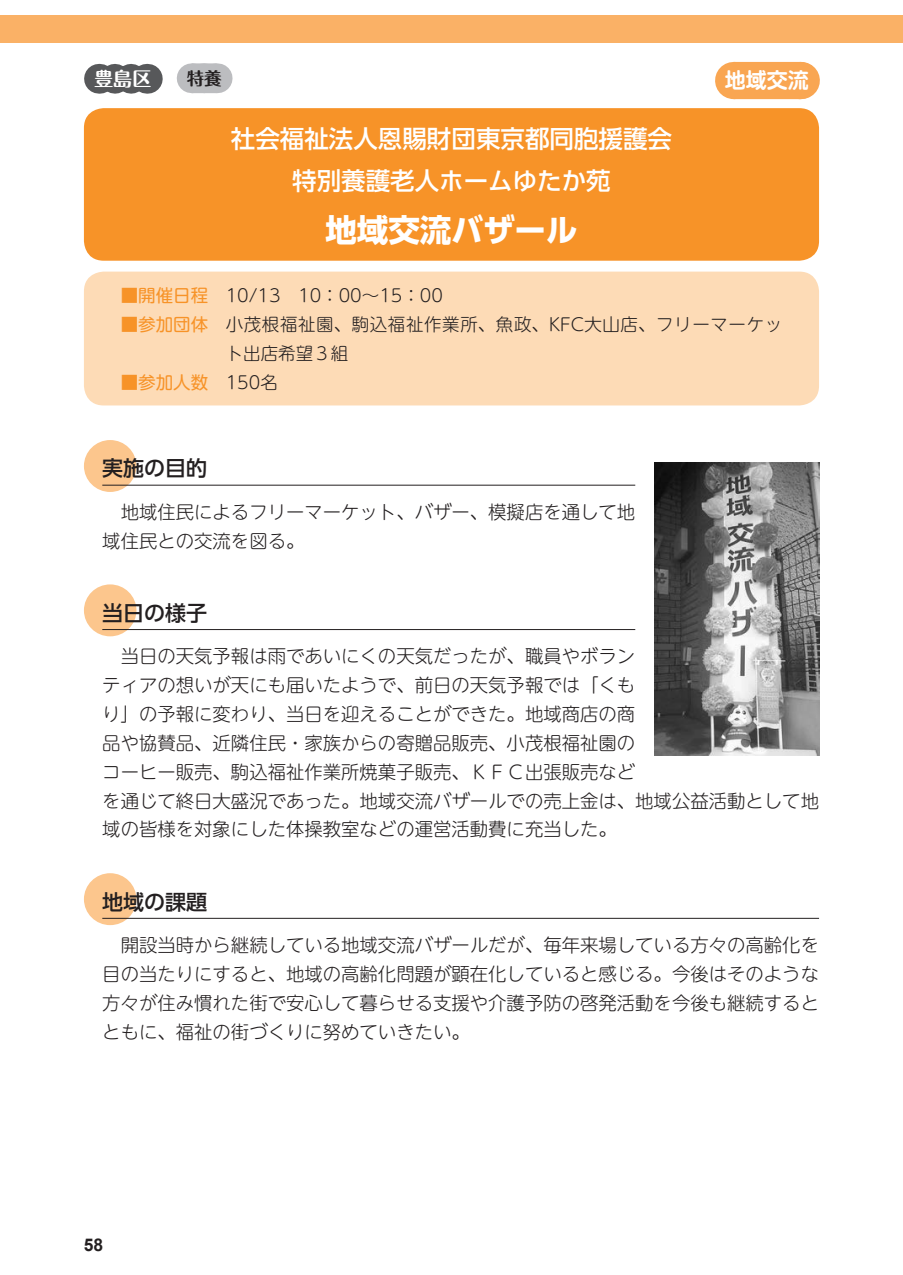
<style>
.page{position:relative;width:903px;height:1275px;background:#fff}
.page>*{position:absolute;margin:0;border:0;box-sizing:border-box;transform-origin:0 0}
.イベント名{font:700 31.5px "UD Shin Go Pr 6";color:#fff}
.事業者名{font:500 24.5px/42px "UD Shin Go Pr 6";color:#fff;text-align:center}
.t1{font:500 21px "UD Shin Go Pr 6";color:#231f20}
.インデックス{font:700 21px "UD Shin M Go Pr 6 De";color:#fff}
.区市町村{font:700 19.25px "Maru Fo Pro";color:#fff}
.標準ジサゲ{font:300 18.38px/28.9px "UD Shin M Go Pr 6";color:#231f20}
.参加団体{font:300 17.5px/28.9px "UD Shin M Go Pr 6";letter-spacing:.035em;color:#231f20}
.参加団体-2{font:300 17.5px "UD Shin M Go Pr 6";color:#231f20}
.参加団体-3{font:17.5px "UD Shin M Go Pr 6";color:#f79328}
.施設種別{font:700 17.5px "Maru Fo Pro";color:#231f20}
.t2{font:700 17.5px "Arial";color:#231f20}
.s1{font-weight:400;color:#f79328}
.s2{font-weight:300;color:#231f20}
</style>
<div class="page">
<div style="left:84px;top:440px;width:52px;height:52px;background:#fcc68d;border-radius:50%"></div>
<hr style="left:102px;top:485px;width:533px;height:1px;background:#231f20">
<div style="left:84px;top:584px;width:52px;height:52px;background:#fcc68d;border-radius:50%"></div>
<hr style="left:102px;top:629px;width:533px;height:1px;background:#231f20">
<div style="left:84px;top:873px;width:52px;height:52px;background:#fcc68d;border-radius:50%"></div>
<hr style="left:102px;top:918px;width:717px;height:1px;background:#231f20">
<div style="left:84px;top:272px;width:735px;height:133px;background:#fddbb6;border-radius:20px"></div>
<div style="left:84px;top:108px;width:735px;height:153px;background:#f79328;border-radius:20px"></div>
<svg style="left:115px;top:64px;width:24px;height:30px"></svg>
<hr style="left:99px;top:64px;width:1px;height:30px;background:#57585a">
<hr style="left:147px;top:64px;width:1px;height:30px;background:#57585a">
<div style="left:192px;top:63px;width:25px;height:30px;background:#bcbdc0"></div>
<hr style="left:217px;top:63px;width:1px;height:30px;background:#bcbdc0">
<img style="left:654px;top:463px;width:165px;height:292px">
<div style="left:734px;top:62px;width:66px;height:37px;background:#f9a652"></div>
<hr style="left:800px;top:62px;width:1px;height:37px;background:#f9a652">
<div style="left:0;top:15px;width:903px;height:27px;background:#fab166"></div>
<p class="区市町村" style="left:94px;top:64px;width:59px">豊島区</p>
<p class="施設種別" style="left:187px;top:64px;width:36px">特養</p>
<p class="インデックス" style="left:725px;top:62px;width:85px">地域交流</p>
<p class="事業者名" style="left:231px;top:117px;width:443px">社会福祉法人恩賜財団東京都同胞援護会特別養護老人ホームゆたか苑</p>
<p class="イベント名" style="left:325px;top:204px;width:254px">地域交流バザール</p>
<p class="参加団体-2" style="left:121px;top:281px;width:324px"><span class="s1">■開催日程</span>　10/13　10：00～15：00</p>
<p class="参加団体" style="left:226px;top:309px;width:558px;text-indent:-105px"><span class="s1">■参加団体</span> 小茂根福祉園、駒込福祉作業所、魚政、KFC大山店、フリーマーケット出店希望３組</p>
<p class="参加団体-3" style="left:121px;top:367px;width:159px">■参加人数<span class="s2">　150名</span></p>
<p class="t1" style="left:102px;top:451px;width:107px">実施の目的</p>
<p class="標準ジサゲ" style="left:102px;top:496px;width:534px">　地域住民によるフリーマーケット、バザー、模擬店を通して地域住民との交流を図る。</p>
<p class="t1" style="left:102px;top:596px;width:107px">当日の様子</p>
<p class="標準ジサゲ" style="left:102px;top:641px;width:718px">　当日の天気予報は雨であいにくの天気だったが、職員やボラン<br>ティアの想いが天にも届いたようで、前日の天気予報では「くも<br>り」の予報に変わり、当日を迎えることができた。地域商店の商<br>品や協賛品、近隣住民・家族からの寄贈品販売、小茂根福祉園の<br>コーヒー販売、駒込福祉作業所焼菓子販売、ＫＦＣ出張販売など<br>を通じて終日大盛況であった。地域交流バザールでの売上金は、地域公益活動として地域の皆様を対象にした体操教室などの運営活動費に充当した。</p>
<p class="t1" style="left:102px;top:885px;width:107px">地域の課題</p>
<p class="標準ジサゲ" style="left:102px;top:929px;width:718px;text-align:justify">　開設当時から継続している地域交流バザールだが、毎年来場している方々の高齢化を目の当たりにすると、地域の高齢化問題が顕在化していると感じる。今後はそのような方々が住み慣れた街で安心して暮らせる支援や介護予防の啓発活動を今後も継続するとともに、福祉の街づくりに努めていきたい。</p>
<p class="t2" style="left:84px;top:1232px;width:21px">58</p>
</div>
